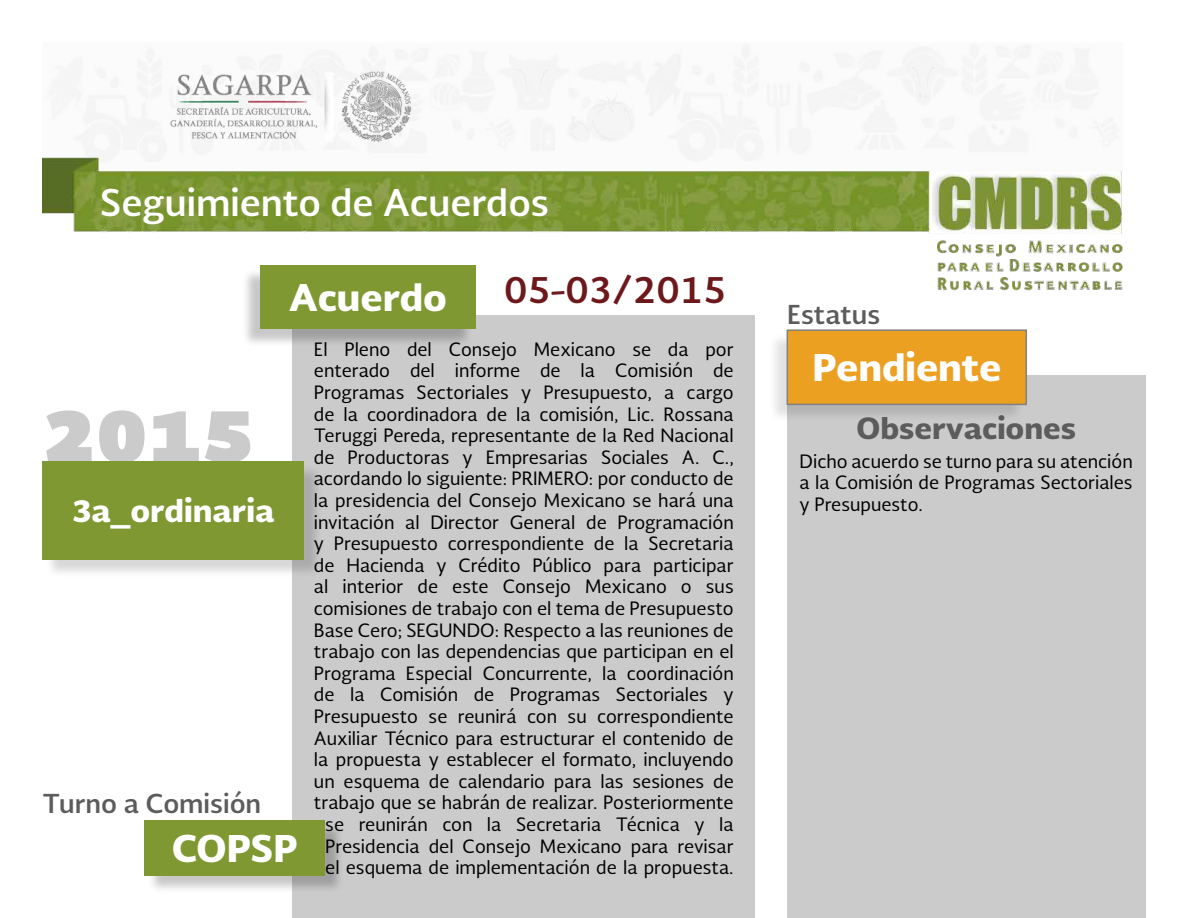
<style>
.page{position:relative;width:1188px;height:918px;background:#fff}
.page>*{position:absolute;margin:0;border:0;box-sizing:border-box;transform-origin:0 0}
.t1{font:900 70.5px "Soberana Sans";color:#cccbcb}
.t2{font:900 36px "Soberana Sans";color:#fff}
.t3{font:700 36px "Soberana Sans";color:#fff}
.t4{font:700 36px "Soberana Sans";color:#6d181b}
.t5{font:900 30px "Soberana Sans";color:#fff}
.t6{font:900 28.5px "Soberana Sans";color:#5d5c5c}
.t7{font:700 25.5px "Soberana Sans";color:#5d5c5c}
.t8{font:18px/21.6px "Soberana Sans";color:#000;text-align:right}
</style>
<div class="page">
<img style="left:43px;top:44px;width:1079px;height:247px">
<div style="left:293px;top:315px;width:462px;height:603px;background:#cccbcb"></div>
<div style="left:787px;top:376px;width:358px;height:542px;background:#cccbcb"></div>
<div style="left:45px;top:464px;width:278px;height:114px;background:#000;opacity:.16"></div>
<div style="left:43px;top:462px;width:261px;height:97px;background:#7f9832"></div>
<div style="left:241px;top:268px;width:232px;height:80px;background:#000;opacity:.22"></div>
<div style="left:260px;top:266px;width:216px;height:63px;background:#7f9832"></div>
<div style="left:769px;top:332px;width:255px;height:91px;background:#000;opacity:.12"></div>
<div style="left:787px;top:330px;width:239px;height:74px;background:#eca022"></div>
<div style="left:787px;top:329px;width:240px;height:76px;border:2px solid #818181"></div>
<div style="left:147px;top:823px;width:197px;height:71px;background:#000;opacity:.22"></div>
<div style="left:145px;top:820px;width:180px;height:55px;background:#7f9832"></div>
<h2 class="t3" style="left:100px;top:179px;width:450px">Seguimiento de Acuerdos</h2>
<h2 class="t2" style="left:289px;top:272px;width:160px">Acuerdo</h2>
<h2 class="t4" style="left:504px;top:265px;width:224px">05-03/2015</h2>
<h1 class="t1" style="left:43px;top:384px;width:213px">2015</h1>
<h3 class="t5" style="left:72px;top:490px;width:204px">3a_ordinaria</h3>
<h3 class="t7" style="left:43px;top:786px;width:220px">Turno a Comisión</h3>
<h2 class="t2" style="left:172px;top:823px;width:127px">COPSP</h2>
<p class="t8" style="left:314px;top:338px;width:421px">El Pleno del Consejo Mexicano se da por enterado del informe de la Comisión de Programas Sectoriales y Presupuesto, a cargo de la coordinadora de la comisión, Lic. Rossana Teruggi Pereda, representante de la Red Nacional de Productoras y Empresarias Sociales A. C., acordando lo siguiente: PRIMERO: por conducto de la presidencia del Consejo Mexicano se hará una invitación al Director General de Programación y Presupuesto correspondiente de la Secretaria de Hacienda y Crédito Público para participar al interior de este Consejo Mexicano o sus comisiones de trabajo con el tema de Presupuesto Base Cero; SEGUNDO: Respecto a las reuniones de trabajo con las dependencias que participan en el Programa Especial Concurrente, la coordinación de la Comisión de Programas Sectoriales y Presupuesto se reunirá con su correspondiente Auxiliar Técnico para estructurar el contenido de la propuesta y establecer el formato, incluyendo un esquema de calendario para las sesiones de trabajo que se habrán de realizar. Posteriormente se reunirán con la Secretaria Técnica y la Presidencia del Consejo Mexicano para revisar el esquema de implementación de la propuesta.</p>
<h3 class="t7" style="left:787px;top:297px;width:95px">Estatus</h3>
<h2 class="t2" style="left:812px;top:342px;width:190px">Pendiente</h2>
<h3 class="t6" style="left:857px;top:408px;width:221px">Observaciones</h3>
<p class="t8" style="left:800px;top:450px;width:335px;text-align:justify">Dicho acuerdo se turno para su atención a la Comisión de Programas Sectoriales y Presupuesto.</p>
</div>
